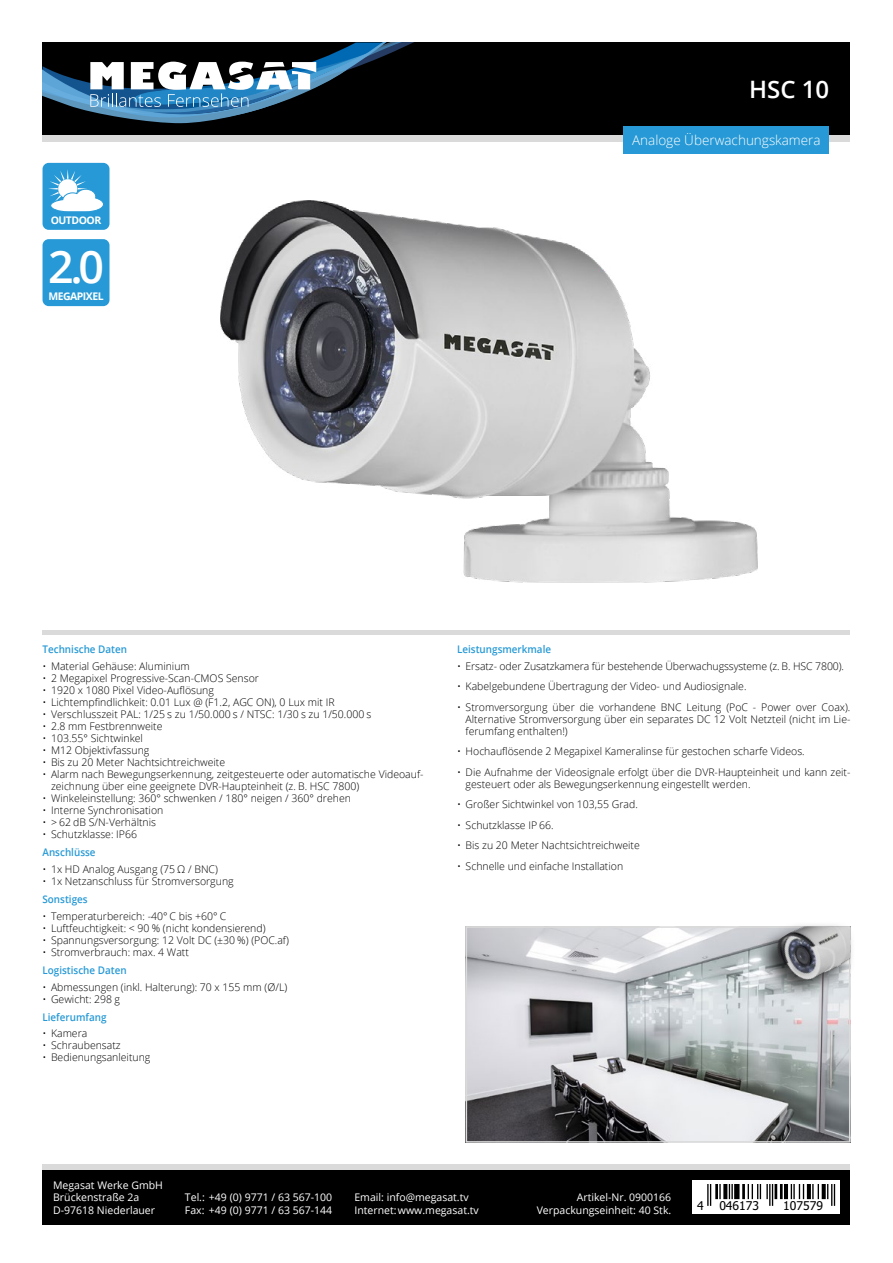
<style>
.page{position:relative;width:893px;height:1263px;background:#fff}
.page>*{position:absolute;margin:0;border:0;box-sizing:border-box;transform-origin:0 0}
.t1{font:600 44.85px "Open Sans";color:#fff}
.t2{font:600 24px "Open Sans";color:#fff}
.t3{font:300 13.5px "Open Sans";color:#fff}
.t4{font:12.15px "Tahoma";color:#000}
.t5{font:300 10.5px/12px "Open Sans";color:#000}
.t6{font:10.5px/12.6px "Open Sans";color:#fff}
.t7{font:600 10.5px "Open Sans";color:#2699d6;scale:.94 1}
.t8{font:700 10.5px "Open Sans";letter-spacing:-.05em;color:#fff}
</style>
<div class="page">
<div style="left:43px;top:43px;width:807px;height:92px;background:#000"></div>
<div style="left:43px;top:135px;width:807px;height:7px;background:#dadada"></div>
<div style="left:43px;top:1164px;width:807px;height:6px;background:#dadada"></div>
<div style="left:43px;top:630px;width:807px;height:5px;background:#dadada"></div>
<div style="left:43px;top:1170px;width:807px;height:54px;background:#000"></div>
<svg style="left:43px;top:43px;width:369px;height:80px"></svg>
<div style="left:692px;top:1181px;width:148px;height:33px;background:#fff"></div>
<hr style="left:707px;top:1184px;width:2px;height:22px;background:#000">
<svg style="left:710px;top:1184px;width:1px;height:22px"></svg>
<hr style="left:715px;top:1184px;width:3px;height:15px;background:#000">
<svg style="left:719px;top:1184px;width:2px;height:15px"></svg>
<svg style="left:723px;top:1184px;width:4px;height:15px"></svg>
<svg style="left:729px;top:1184px;width:4px;height:15px"></svg>
<div style="left:734px;top:1184px;width:5px;height:15px;background:#000"></div>
<hr style="left:742px;top:1184px;width:3px;height:15px;background:#000">
<svg style="left:748px;top:1184px;width:25px;height:22px"></svg>
<hr style="left:774px;top:1184px;width:3px;height:15px;background:#000">
<hr style="left:780px;top:1184px;width:3px;height:15px;background:#000">
<hr style="left:784px;top:1184px;width:4px;height:15px;background:#000">
<svg style="left:791px;top:1184px;width:13px;height:15px"></svg>
<svg style="left:807px;top:1184px;width:4px;height:15px"></svg>
<svg style="left:812px;top:1184px;width:7px;height:15px"></svg>
<svg style="left:822px;top:1184px;width:4px;height:15px"></svg>
<svg style="left:827px;top:1184px;width:8px;height:22px"></svg>
<div style="left:624px;top:126px;width:205px;height:27px;background:#2699d6"></div>
<img style="left:221px;top:201px;width:536px;height:382px">
<img style="left:469px;top:929px;width:378px;height:211px">
<div style="left:466px;top:926px;width:384px;height:217px;border:2px solid #dadada"></div>
<div style="left:757px;top:921px;width:99px;height:80px;background:#000;opacity:.75"></div>
<img style="left:772px;top:926px;width:78px;height:65px">
<div style="left:43px;top:163px;width:66px;height:67px;background:#2699d6;border-radius:6px"></div>
<svg style="left:48px;top:169px;width:56px;height:43px"></svg>
<div style="left:43px;top:239px;width:66px;height:67px;background:#2699d6;border-radius:6px"></div>
<h2 class="t2" style="left:749px;top:73px;width:82px">HSC 10</h2>
<p class="t8" style="left:51px;top:212px;width:52px">OUTDOOR</p>
<h1 class="t1" style="left:48px;top:236px;width:57px">2.0</h1>
<p class="t8" style="left:48px;top:289px;width:57px">MEGAPIXEL</p>
<p class="t3" style="left:632px;top:131px;width:190px">Analoge Überwachungskamera</p>
<p class="t7" style="left:43px;top:642px;width:91px">Technische Daten</p>
<p class="t5" style="left:43px;top:660px;width:149px">• Material Gehäuse: Aluminium</p>
<p class="t5" style="left:43px;top:672px;width:218px">• 2 Megapixel Progressive-Scan-CMOS Sensor</p>
<p class="t5" style="left:43px;top:684px;width:173px">• 1920 x 1080 Pixel Video-Auflösung</p>
<p class="t5" style="left:43px;top:696px;width:294px">• Lichtempfindlichkeit: 0.01 Lux @ (F1.2, AGC ON), 0 Lux mit IR</p>
<p class="t5" style="left:43px;top:708px;width:330px">• Verschlusszeit PAL: 1/25 s zu 1/50.000 s / NTSC: 1/30 s zu 1/50.000 s</p>
<p class="t5" style="left:43px;top:720px;width:121px">• 2.8 mm Festbrennweite</p>
<p class="t5" style="left:43px;top:732px;width:102px">• 103.55° Sichtwinkel</p>
<p class="t5" style="left:43px;top:744px;width:108px">• M12 Objektivfassung</p>
<p class="t5" style="left:43px;top:756px;width:184px">• Bis zu 20 Meter Nachtsichtreichweite</p>
<p class="t5" style="left:51px;top:768px;width:374px;text-indent:-9px">• Alarm nach Bewegungserkennung, zeitgesteuerte oder automatische Videoauf&shy;zeichnung über eine geeignete DVR-Haupteinheit (z. B. HSC 7800)</p>
<p class="t5" style="left:43px;top:792px;width:310px">• Winkeleinstellung: 360° schwenken / 180° neigen / 360° drehen</p>
<p class="t5" style="left:43px;top:804px;width:122px">• Interne Synchronisation</p>
<p class="t5" style="left:43px;top:816px;width:115px">• &gt; 62 dB S/N-Verhältnis</p>
<p class="t5" style="left:43px;top:828px;width:96px">• Schutzklasse: IP66</p>
<p class="t7" style="left:43px;top:845px;width:58px">Anschlüsse</p>
<p class="t5" style="left:43px;top:862px;width:177px">• 1x HD Analog Ausgang (75 Ω / BNC)</p>
<p class="t5" style="left:43px;top:874px;width:193px">• 1x Netzanschluss für Stromversorgung</p>
<p class="t7" style="left:43px;top:892px;width:50px">Sonstiges</p>
<p class="t5" style="left:43px;top:909px;width:185px">• Temperaturbereich: -40° C bis +60° C</p>
<p class="t5" style="left:43px;top:921px;width:225px">• Luftfeuchtigkeit: &lt; 90 % (nicht kondensierend)</p>
<p class="t5" style="left:43px;top:933px;width:248px">• Spannungsversorgung: 12 Volt DC (±30 %) (POC.af)</p>
<p class="t5" style="left:43px;top:945px;width:148px">• Stromverbrauch: max. 4 Watt</p>
<p class="t7" style="left:43px;top:963px;width:91px">Logistische Daten</p>
<p class="t5" style="left:43px;top:980px;width:246px">• Abmessungen (inkl. Halterung): 70 x 155 mm (Ø/L)</p>
<p class="t5" style="left:43px;top:992px;width:79px">• Gewicht: 298 g</p>
<p class="t7" style="left:43px;top:1010px;width:70px">Lieferumfang</p>
<p class="t5" style="left:43px;top:1027px;width:46px">• Kamera</p>
<p class="t5" style="left:43px;top:1039px;width:80px">• Schraubensatz</p>
<p class="t5" style="left:43px;top:1051px;width:109px">• Bedienungsanleitung</p>
<p class="t7" style="left:457px;top:642px;width:102px">Leistungsmerkmale</p>
<p class="t5" style="left:457px;top:660px;width:388px">• Ersatz- oder Zusatzkamera für bestehende Überwachugssysteme (z. B. HSC 7800).</p>
<p class="t5" style="left:457px;top:680px;width:291px">• Kabelgebundene Übertragung der Video- und Audiosignale.</p>
<p class="t5" style="left:466px;top:701px;width:386px;text-align:justify;text-indent:-9px">• Stromversorgung über die vorhandene BNC Leitung (PoC - Power over Coax).<br>Alternative Stromversorgung über ein separates DC 12 Volt Netzteil (nicht im Lie&shy;ferumfang enthalten!)</p>
<p class="t5" style="left:457px;top:745px;width:349px">• Hochauflösende 2 Megapixel Kameralinse für gestochen scharfe Videos.</p>
<p class="t5" style="left:466px;top:766px;width:386px;text-indent:-9px">• Die Aufnahme der Videosignale erfolgt über die DVR-Haupteinheit und kann zeit&shy;gesteuert oder als Bewegungserkennung eingestellt werden.</p>
<p class="t5" style="left:457px;top:798px;width:182px">• Großer Sichtwinkel von 103,55 Grad.</p>
<p class="t5" style="left:457px;top:819px;width:98px">• Schutzklasse IP 66.</p>
<p class="t5" style="left:457px;top:839px;width:184px">• Bis zu 20 Meter Nachtsichtreichweite</p>
<p class="t5" style="left:457px;top:860px;width:168px">• Schnelle und einfache Installation</p>
<p class="t6" style="left:53px;top:1178px;width:111px">Megasat Werke GmbH<br>Brückenstraße 2a<br>D-97618 Niederlauer</p>
<p class="t6" style="left:185px;top:1191px;width:149px">Tel.: +49 (0) 9771 / 63 567-100<br>Fax: +49 (0) 9771 / 63 567-144</p>
<p class="t6" style="left:354px;top:1191px;width:126px">Email: info@megasat.tv<br>Internet:www.megasat.tv</p>
<p class="t6" style="left:577px;top:1191px;width:96px">Artikel-Nr. 0900166</p>
<p class="t6" style="left:537px;top:1203px;width:136px">Verpackungseinheit: 40 Stk.</p>
<p class="t4" style="left:697px;top:1197px;width:8px">4</p>
<p class="t4" style="left:719px;top:1197px;width:41px">046173</p>
<p class="t4" style="left:783px;top:1197px;width:41px">107579</p>
</div>
